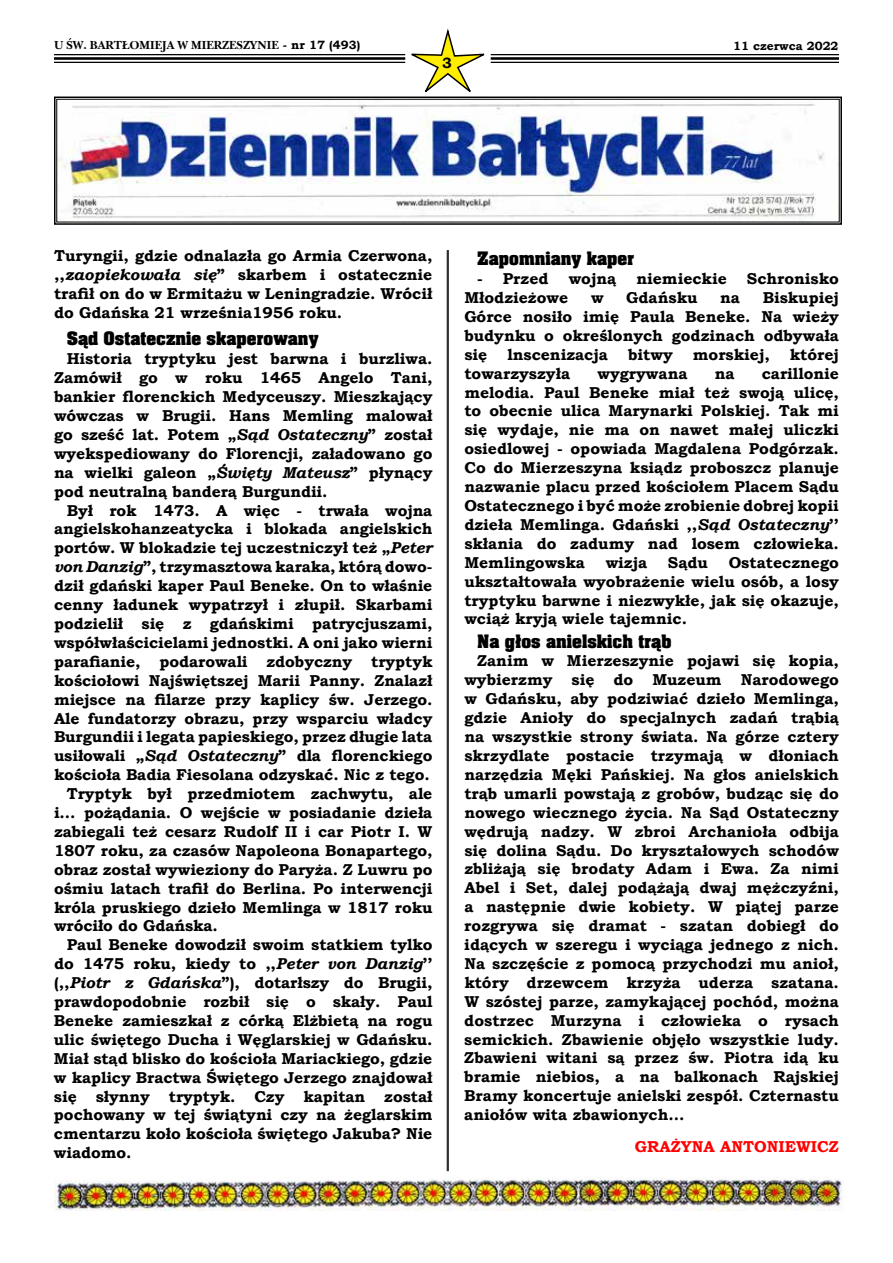
<style>
.page{position:relative;width:893px;height:1263px;background:#fff}
.page>*{position:absolute;margin:0;border:0;box-sizing:border-box;transform-origin:0 0}
.t1{font:700 15.75px/18.9px "Bookman Old Style";letter-spacing:-.005em;color:#000;text-align:justify}
.t2{font:700 15.75px "Aardvark";color:#000}
.t3{font:700 15.75px "Bookman Old Style";color:#f00}
.t4{font:700 15px "Bookman Old Style";color:#000}
.t5{font:700 12px "Nebraska";color:#000}
.t6{font:700 12px "Bookman Old Style";color:#000}
.s1{font-family:"Bookman Old Style"}
.s2{font-style:italic}
</style>
<div class="page">
<hr style="left:54px;top:54px;width:351px;height:1px;background:#000">
<hr style="left:54px;top:57px;width:351px;height:3px;background:#000">
<hr style="left:54px;top:62px;width:351px;height:1px;background:#000">
<hr style="left:491px;top:54px;width:348px;height:1px;background:#000">
<hr style="left:491px;top:57px;width:348px;height:3px;background:#000">
<hr style="left:491px;top:62px;width:348px;height:1px;background:#000">
<svg style="left:405px;top:28px;width:86px;height:64px"></svg>
<img style="left:54px;top:1177px;width:790px;height:33px">
<svg style="left:54px;top:96px;width:788px;height:129px"></svg>
<div style="left:56px;top:99px;width:783px;height:123px;border:1px solid #000"></div>
<hr style="left:448px;top:250px;width:1px;height:921px;background:#000">
<hr style="left:447px;top:250px;width:1px;height:921px;background:#000">
<p class="t5" style="left:54px;top:38px;width:308px">U ŒW. BART£OMIEJA W MIERZESZYNIE <span class="s1">- nr 17 (493)</span></p>
<p class="t6" style="left:733px;top:38px;width:107px">11 czerwca 2022</p>
<p class="t4" style="left:442px;top:52px;width:11px">3</p>
<p class="t1" style="left:54px;top:246px;width:380px">Turyngii, gdzie odnalazła go Armia Czerwona, ,,<span class="s2">zaopiekowała się</span>” skarbem i ostatecznie trafił on do w Ermitażu w Leningradzie. Wrócił do Gdańska 21 września1956 roku.</p>
<p class="t2" style="left:67px;top:328px;width:253px">Sąd Ostatecznie skaperowany</p>
<p class="t1" style="left:54px;top:349px;width:380px;text-indent:13px">Historia tryptyku jest barwna i burzliwa.<br>Zamówił go w roku 1465 Angelo Tani, bankier florenckich Medyceuszy. Mieszkający wówczas w Brugii. Hans Memling malował go sześć lat. Potem „<span class="s2">Sąd Ostateczny</span>” został wyekspediowany do Florencji, załadowano go na wielki galeon „<span class="s2">Święty Mateusz</span>” płynący pod neutralną banderą Burgundii.</p>
<p class="t1" style="left:67px;top:501px;width:367px">Był rok 1473. A więc - trwała wojna</p>
<p class="t1" style="left:54px;top:519px;width:380px">angielskohanzeatycka i blokada angielskich</p>
<p class="t1" style="left:54px;top:538px;width:380px">portów. W blokadzie tej uczestniczył też „<span class="s2">Peter</span></p>
<p class="t1" style="left:54px;top:557px;width:378px"><span class="s2">von Danzig</span>”, trzymasztowa karaka, którą dowo-</p>
<p class="t1" style="left:54px;top:576px;width:380px">dził gdański kaper Paul Beneke. On to właśnie</p>
<p class="t1" style="left:54px;top:595px;width:380px">cenny ładunek wypatrzył i złupił. Skarbami</p>
<p class="t1" style="left:54px;top:614px;width:380px">podzielił się z gdańskimi patrycjuszami,</p>
<p class="t1" style="left:54px;top:633px;width:380px">współwłaścicielami jednostki. A oni jako wierni</p>
<p class="t1" style="left:54px;top:652px;width:380px">parafianie, podarowali zdobyczny tryptyk</p>
<p class="t1" style="left:54px;top:671px;width:380px">kościołowi Najświętszej Marii Panny. Znalazł</p>
<p class="t1" style="left:54px;top:690px;width:380px">miejsce na filarze przy kaplicy św. Jerzego.</p>
<p class="t1" style="left:54px;top:708px;width:380px">Ale fundatorzy obrazu, przy wsparciu władcy</p>
<p class="t1" style="left:54px;top:727px;width:380px">Burgundii i legata papieskiego, przez długie lata</p>
<p class="t1" style="left:54px;top:746px;width:380px">usiłowali „<span class="s2">Sąd Ostateczny</span>” dla florenckiego</p>
<p class="t1" style="left:54px;top:765px;width:377px">kościoła Badia Fiesolana odzyskać. Nic z tego.</p>
<p class="t1" style="left:67px;top:784px;width:367px">Tryptyk był przedmiotem zachwytu, ale</p>
<p class="t1" style="left:54px;top:803px;width:380px">i... pożądania. O wejście w posiadanie dzieła</p>
<p class="t1" style="left:54px;top:822px;width:380px">zabiegali też cesarz Rudolf II i car Piotr I. W</p>
<p class="t1" style="left:54px;top:841px;width:380px">1807 roku, za czasów Napoleona Bonapartego,</p>
<p class="t1" style="left:54px;top:860px;width:380px">obraz został wywieziony do Paryża. Z Luwru po</p>
<p class="t1" style="left:54px;top:879px;width:380px">ośmiu latach trafił do Berlina. Po interwencji</p>
<p class="t1" style="left:54px;top:897px;width:380px">króla pruskiego dzieło Memlinga w 1817 roku</p>
<p class="t1" style="left:54px;top:916px;width:165px">wróciło do Gdańska.</p>
<p class="t1" style="left:67px;top:935px;width:367px">Paul Beneke dowodził swoim statkiem tylko</p>
<p class="t1" style="left:54px;top:954px;width:380px">do 1475 roku, kiedy to ,,<span class="s2">Peter von Danzig</span>’’</p>
<p class="t1" style="left:54px;top:973px;width:380px">(,,<span class="s2">Piotr z Gdańska</span>”), dotarłszy do Brugii,</p>
<p class="t1" style="left:54px;top:992px;width:380px">prawdopodobnie rozbił się o skały. Paul</p>
<p class="t1" style="left:54px;top:1011px;width:380px">Beneke zamieszkał z córką Elżbietą na rogu</p>
<p class="t1" style="left:54px;top:1030px;width:380px">ulic świętego Ducha i Węglarskiej w Gdańsku.</p>
<p class="t1" style="left:54px;top:1049px;width:380px">Miał stąd blisko do kościoła Mariackiego, gdzie</p>
<p class="t1" style="left:54px;top:1068px;width:380px">w kaplicy Bractwa Świętego Jerzego znajdował</p>
<p class="t1" style="left:54px;top:1086px;width:380px">się słynny tryptyk. Czy kapitan został</p>
<p class="t1" style="left:54px;top:1105px;width:380px">pochowany w tej świątyni czy na żeglarskim</p>
<p class="t1" style="left:54px;top:1124px;width:380px">cmentarzu koło kościoła świętego Jakuba? Nie</p>
<p class="t1" style="left:54px;top:1143px;width:79px">wiadomo.</p>
<p class="t2" style="left:477px;top:248px;width:159px">Zapomniany kaper</p>
<p class="t1" style="left:477px;top:269px;width:73px">- Przed</p>
<p class="t1" style="left:569px;top:269px;width:49px">wojną</p>
<p class="t1" style="left:636px;top:269px;width:92px">niemieckie</p>
<p class="t1" style="left:747px;top:269px;width:93px">Schronisko</p>
<p class="t1" style="left:464px;top:288px;width:105px">Młodzieżowe</p>
<p class="t1" style="left:591px;top:288px;width:14px">w</p>
<p class="t1" style="left:626px;top:288px;width:73px">Gdańsku</p>
<p class="t1" style="left:720px;top:288px;width:21px">na</p>
<p class="t1" style="left:464px;top:288px;width:376px;text-indent:298px">Biskupiej Górce nosiło imię Paula Beneke. Na wieży budynku o określonych godzinach odbywała się</p>
<p class="t1" style="left:507px;top:345px;width:102px">lnscenizacja</p>
<p class="t1" style="left:628px;top:345px;width:46px">bitwy</p>
<p class="t1" style="left:693px;top:345px;width:78px">morskiej,</p>
<p class="t1" style="left:790px;top:345px;width:51px">której</p>
<p class="t1" style="left:464px;top:364px;width:107px">towarzyszyła</p>
<p class="t1" style="left:597px;top:364px;width:92px">wygrywana</p>
<p class="t1" style="left:715px;top:364px;width:21px">na</p>
<p class="t1" style="left:464px;top:364px;width:376px;text-indent:297px">carillonie melodia. Paul Beneke miał też swoją ulicę, to obecnie ulica Marynarki Polskiej. Tak mi się wydaje, nie ma on nawet małej uliczki osiedlowej - opowiada Magdalena Podgórzak.<br>Co do Mierzeszyna ksiądz proboszcz planuje nazwanie placu przed kościołem Placem Sądu Ostatecznego i być może zrobienie dobrej kopii dzieła Memlinga. Gdański ,,<span class="s2">Sąd Ostateczny</span>’’ skłania do zadumy nad losem człowieka.<br>Memlingowska</p>
<p class="t1" style="left:606px;top:553px;width:43px">wizja</p>
<p class="t1" style="left:668px;top:553px;width:42px">Sądu</p>
<p class="t1" style="left:464px;top:553px;width:376px;text-indent:264px">Ostatecznego ukształtowała wyobrażenie wielu osób, a losy tryptyku barwne i niezwykłe, jak się okazuje, wciąż kryją wiele tajemnic.</p>
<p class="t2" style="left:477px;top:630px;width:196px">Na głos anielskich trąb</p>
<p class="t1" style="left:464px;top:651px;width:376px;text-indent:13px">Zanim w Mierzeszynie pojawi się kopia, wybierzmy się do Muzeum Narodowego w Gdańsku, aby podziwiać dzieło Memlinga, gdzie Anioły do specjalnych zadań trąbią na wszystkie strony świata. Na górze cztery skrzydlate postacie trzymają w dłoniach narzędzia Męki Pańskiej. Na głos anielskich trąb umarli powstają z grobów, budząc się do nowego wiecznego życia. Na Sąd Ostateczny wędrują nadzy. W zbroi Archanioła odbija się dolina Sądu. Do kryształowych schodów zbliżają się brodaty Adam i Ewa. Za nimi Abel i Set, dalej podążają dwaj mężczyźni, a następnie dwie kobiety. W piątej parze rozgrywa się dramat - szatan dobiegł do idących w szeregu i wyciąga jednego z nich.<br>Na szczęście z pomocą przychodzi mu anioł, który drzewcem krzyża uderza szatana.<br>W szóstej parze, zamykającej pochód, można dostrzec Murzyna i człowieka o rysach semickich. Zbawienie objęło wszystkie ludy.<br>Zbawieni witani są przez św. Piotra idą ku bramie niebios, a na balkonach Rajskiej Bramy koncertuje anielski zespół. Czternastu aniołów wita zbawionych...</p>
<p class="t3" style="left:635px;top:1135px;width:206px">GRAŻYNA ANTONIEWICZ</p>
</div>
